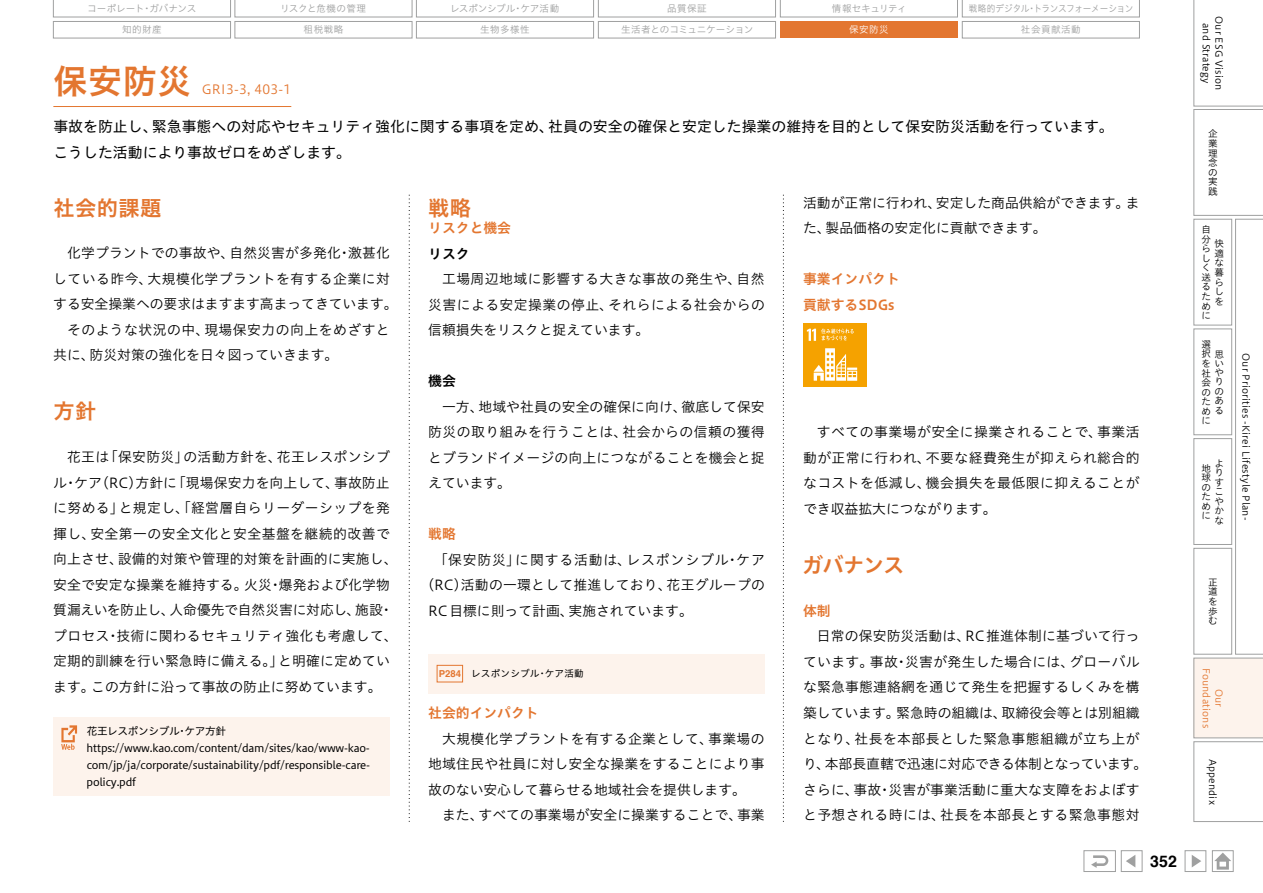
<style>
.page{position:relative;width:1263px;height:893px;background:#fff}
.page>*{position:absolute;margin:0;border:0;box-sizing:border-box;transform-origin:0 0}
.t1{font:34.05px "Hiragino UD Sans Std W6";color:#e37630}
.t2{font:21.3px "Hiragino UD Sans Std W6";letter-spacing:.02em;color:#e37630}
.t3{font:700 15.9px "Helvetica";color:#000}
.t4{font:14.85px/25.5px "Hiragino UD Sans Std W4";color:#000}
.t5{font:13.8px/25.5px "Hiragino UD Sans Std W3";letter-spacing:.015em;color:#000;text-align:justify}
.t6{font:13.8px "Hiragino UD Sans Std W3";letter-spacing:.035em;color:#000}
.t7{font:13.8px "Hiragino UD Sans Std W6";color:#e37630}
.t8{font:13.8px "Hiragino UD Sans Std W3";letter-spacing:-.005em;color:#000}
.t9{font:13.8px "Hiragino UD Sans Std W3";letter-spacing:.065em;color:#000}
.t10{font:13.8px "Hiragino UD Sans Std W6";color:#000}
.t11{font:12.75px "Hiragino UD Sans Std W3";letter-spacing:.02em;color:#e37630}
.t12{font:10.65px/17px "Hiragino UD Sans Std W4";letter-spacing:-.025em;color:#000}
.t13{font:9.6px/9.6px "Hiragino UD Sans Std W3";letter-spacing:.02em;color:#000;text-align:justify}
.t14{font:9.6px/21px "Hiragino UD Sans Std W3";letter-spacing:-.01em;color:#9fa0a0;text-align:center}
.t15{font:9.6px "Hiragino UD Sans Std W3";letter-spacing:-.01em;color:#9fa0a0;scale:.9 1}
.t16{font:9.6px "Hiragino UD Sans Std W4";letter-spacing:.025em;color:#000}
.t17{font:9.6px/21px "Hiragino UD Sans Std W3";letter-spacing:.01em;color:#9fa0a0;text-align:center}
.t18{font:9.6px/12.8px "Hiragino UD Sans Std W3";letter-spacing:.02em;color:#e37630;text-align:center}
.t19{font:9.6px/21px "Hiragino UD Sans Std W3";letter-spacing:.035em;color:#9fa0a0;text-align:center}
.t20{font:9.6px "Hiragino UD Sans Std W3";color:#fff}
.s1{font-family:"Helvetica";font-weight:700;color:#e37630}
</style>
<div class="page">
<hr style="left:53px;top:106px;width:238px;height:1px;background:#e37630">
<svg style="left:409px;top:195px;width:1px;height:627px"></svg>
<svg style="left:783px;top:195px;width:1px;height:627px"></svg>
<div style="left:803px;top:323px;width:64px;height:64px;background:#f5a200"></div>
<svg style="left:814px;top:348px;width:43px;height:33px"></svg>
<svg style="left:807px;top:329px;width:46px;height:12px"></svg>
<div style="left:53px;top:718px;width:337px;height:78px;background:#fdf3ec"></div>
<svg style="left:61px;top:725px;width:16px;height:25px"></svg>
<div style="left:429px;top:654px;width:336px;height:39px;background:#fdf3ec"></div>
<div style="left:437px;top:665px;width:26px;height:17px;border:1px solid #e37630"></div>
<svg style="left:1194px;top:0;width:69px;height:822px"></svg>
<div style="left:1185px;top:850px;width:21px;height:22px;background:#fff;border:1px solid #9fa0a0"></div>
<svg style="left:1192px;top:855px;width:9px;height:12px"></svg>
<div style="left:1121px;top:850px;width:21px;height:22px;background:#fff;border:1px solid #9fa0a0"></div>
<svg style="left:1126px;top:855px;width:9px;height:12px"></svg>
<div style="left:1212px;top:850px;width:21px;height:22px;background:#fff;border:1px solid #9fa0a0"></div>
<svg style="left:1214px;top:853px;width:17px;height:17px"></svg>
<div style="left:1084px;top:850px;width:32px;height:22px;background:#fff;border:1px solid #9fa0a0"></div>
<svg style="left:1091px;top:855px;width:17px;height:13px"></svg>
<div style="left:53px;top:21px;width:178px;height:17px;border:1px solid #9fa0a0"></div>
<div style="left:235px;top:21px;width:177px;height:17px;border:1px solid #9fa0a0"></div>
<div style="left:416px;top:21px;width:178px;height:17px;border:1px solid #9fa0a0"></div>
<div style="left:598px;top:21px;width:178px;height:17px;border:1px solid #9fa0a0"></div>
<div style="left:780px;top:21px;width:177px;height:17px;background:#e37630"></div>
<svg style="left:53px;top:0;width:1087px;height:17px"></svg>
<div style="left:962px;top:21px;width:178px;height:17px;border:1px solid #9fa0a0"></div>
<p class="t17" style="left:87px;top:-2px;width:111px">コーポレート・ガバナンス知的財産</p>
<p class="t19" style="left:280px;top:-2px;width:87px">リスクと危機の管理租税戦略</p>
<p class="t14" style="left:450px;top:-2px;width:110px">レスポンシブル・ケア活動生物多様性</p>
<p class="t14" style="left:621px;top:-2px;width:134px">品質保証<br>生活者とのコミュニケーション</p>
<p class="t14" style="left:832px;top:-2px;width:76px">情報セキュリティ</p>
<p class="t20" style="left:849px;top:23px;width:41px">保安防災</p>
<p class="t15" style="left:969px;top:1px;width:184px">戦略的デジタル・トランスフォーメーション</p>
<p class="t14" style="left:1021px;top:19px;width:61px">社会貢献活動</p>
<h1 class="t1" style="left:53px;top:55px;width:140px">保安防災</h1>
<p class="t11" style="left:202px;top:79px;width:91px">GRI3-3, 403-1</p>
<p class="t4" style="left:53px;top:113px;width:1062px">事故を防止し、緊急事態への対応やセキュリティ強化に関する事項を定め、社員の安全の確保と安定した操業の維持を目的として保安防災活動を行っています。こうした活動により事故ゼロをめざします。</p>
<h2 class="t2" style="left:53px;top:192px;width:109px">社会的課題</h2>
<p class="t5" style="left:803px;top:189px;width:338px">活動が正常に行われ、安定した商品供給ができます。また、製品価格の安定化に貢献できます。</p>
<p class="t7" style="left:803px;top:269px;width:98px">事業インパクト</p>
<h2 class="t2" style="left:428px;top:192px;width:44px">戦略</h2>
<p class="t7" style="left:428px;top:218px;width:84px">リスクと機会</p>
<p class="t10" style="left:428px;top:243px;width:43px">リスク</p>
<p class="t5" style="left:428px;top:266px;width:338px;text-indent:14px">工場周辺地域に影響する大きな事故の発生や、自然災害による安定操業の停止、それらによる社会からの信頼損失をリスクと捉えています。</p>
<p class="t10" style="left:428px;top:371px;width:29px">機会</p>
<p class="t5" style="left:428px;top:393px;width:338px;text-indent:14px">一方、地域や社員の安全の確保に向け、徹底して保安防災の取り組みを行うことは、社会からの信頼の獲得とブランドイメージの向上につながることを機会と捉えています。</p>
<p class="t7" style="left:428px;top:524px;width:29px">戦略</p>
<p class="t9" style="left:434px;top:549px;width:332px">「保安防災」に関する活動は、レスポンシブル・ケア</p>
<p class="t5" style="left:420px;top:572px;width:346px">（RC）活動の一環として推進しており、花王グループの</p>
<p class="t5" style="left:428px;top:597px;width:266px">RC目標に則って計画、実施されています。</p>
<p class="t5" style="left:67px;top:239px;width:324px">化学プラントでの事故や、自然災害が多発化・激甚化</p>
<p class="t6" style="left:53px;top:268px;width:338px">している昨今、大規模化学プラントを有する企業に対</p>
<p class="t8" style="left:53px;top:294px;width:346px">する安全操業への要求はますます高まってきています。</p>
<p class="t6" style="left:67px;top:319px;width:324px">そのような状況の中、現場保安力の向上をめざすと</p>
<p class="t5" style="left:53px;top:341px;width:287px">共に、防災対策の強化を日々図っていきます。</p>
<p class="t7" style="left:803px;top:294px;width:93px">貢献するSDGs</p>
<h2 class="t2" style="left:53px;top:395px;width:44px">方針</h2>
<p class="t5" style="left:803px;top:419px;width:338px;text-indent:14px">すべての事業場が安全に操業されることで、事業活動が正常に行われ、不要な経費発生が抑えられ総合的なコストを低減し、機会損失を最低限に抑えることができ収益拡大につながります。</p>
<p class="t5" style="left:53px;top:444px;width:346px;text-align:left;text-indent:14px">花王は「保安防災」の活動方針を、花王レスポンシブル・ケア（RC）方針に「現場保安力を向上して、事故防止に努める」と規定し、「経営層自らリーダーシップを発揮し、安全第一の安全文化と安全基盤を継続的改善で向上させ、設備的対策や管理的対策を計画的に実施し、安全で安定な操業を維持する。火災・爆発および化学物質漏えいを防止し、人命優先で自然災害に対応し、施設・プロセス・技術に関わるセキュリティ強化も考慮して、定期的訓練を行い緊急時に備える。」と明確に定めています。この方針に沿って事故の防止に努めています。</p>
<h2 class="t2" style="left:802px;top:549px;width:104px">ガバナンス</h2>
<p class="t7" style="left:803px;top:600px;width:29px">体制</p>
<p class="t5" style="left:803px;top:623px;width:346px;text-align:center">日常の保安防災活動は、RC推進体制に基づいて行っ<br>ています。事故・災害が発生した場合には、グローバルな緊急事態連絡網を通じて発生を把握するしくみを構築しています。緊急時の組織は、取締役会等とは別組織となり、社長を本部長とした緊急事態組織が立ち上がり、本部長直轄で迅速に対応できる体制となっています。さらに、事故・災害が事業活動に重大な支障をおよぼすと予想される時には、社長を本部長とする緊急事態対</p>
<p class="t16" style="left:439px;top:666px;width:147px"><span class="s1">P284</span> レスポンシブル・ケア活動</p>
<p class="t7" style="left:428px;top:702px;width:112px">社会的インパクト</p>
<p class="t5" style="left:428px;top:725px;width:338px;text-indent:14px">大規模化学プラントを有する企業として、事業場の地域住民や社員に対し安全な操業をすることにより事故のない安心して暮らせる地域社会を提供します。</p>
<p class="t5" style="left:442px;top:801px;width:324px">また、すべての事業場が安全に操業することで、事業</p>
<p class="t12" style="left:87px;top:722px;width:285px">花王レスポンシブル・ケア方針https://www.kao.com/content/dam/sites/kao/www-kao&shy;com/jp/ja/corporate/sustainability/pdf/responsible-care&shy;policy.pdf</p>
<p class="t3" style="left:1150px;top:848px;width:28px">352</p>
<p class="t13" style="left:1226px;top:16px;width:76px;line-height:12.8px;text-align:center;rotate:90deg">Our ESG Vision and Strategy</p>
<p class="t13" style="left:1208px;top:128px;width:11px">企業理念の実践</p>
<p class="t13" style="left:1201px;top:224px;width:11px;text-align:left">自分らしく送るために</p>
<p class="t13" style="left:1214px;top:238px;width:11px">快適な暮らしを</p>
<p class="t13" style="left:1201px;top:339px;width:11px">選</p>
<p class="t13" style="left:1201px;top:349px;width:23px;text-align:left">択思をい社や会りののたあめる</p>
<p class="t13" style="left:1201px;top:415px;width:10px">に</p>
<p class="t13" style="left:1214px;top:458px;width:11px;text-align:left">よりすこやかな</p>
<p class="t13" style="left:1201px;top:463px;width:11px">地球のために</p>
<p class="t13" style="left:1251px;top:353px;width:169px;rotate:90deg">Our Priorities -Kirei Lifestyle Plan-</p>
<p class="t13" style="left:1208px;top:577px;width:11px">正道を歩む</p>
<p class="t18" style="left:1226px;top:668px;width:62px;rotate:90deg">Our<br>Foundations</p>
<p class="t13" style="left:1218px;top:758px;width:48px;rotate:90deg">Appendix</p>
</div>
